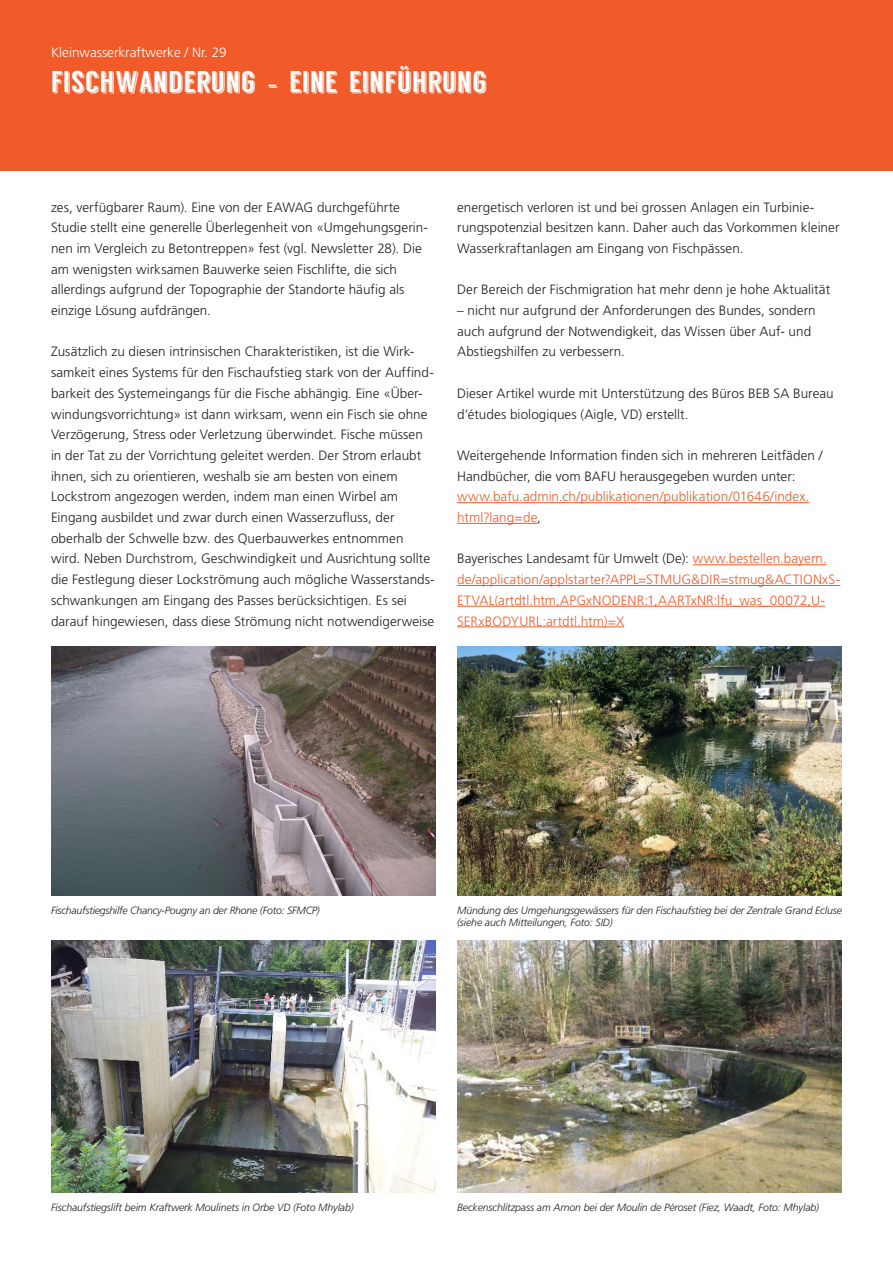
<style>
.page{position:relative;width:893px;height:1263px;background:#fff}
.page>*{position:absolute;margin:0;border:0;box-sizing:border-box;transform-origin:0 0}
.Merkblattzwischentit{font:30px "Langdon";color:#fff}
.Fliesstext{font:300 13.5px/20.7px "Frutiger LT Std";letter-spacing:.005em;color:#231f20}
.Fliesstext-2{font:300 13.5px/20.7px "Frutiger LT Std";letter-spacing:.005em;color:#f15b2a}
.Zielpublikum{font:300 13.5px "Frutiger LT Std";color:#fff}
.Legende{font:italic 300 10.5px/12px "Frutiger LT Std";letter-spacing:-.01em;color:#231f20}
.s1{color:#231f20}
</style>
<div class="page">
<div style="left:0;top:0;width:893px;height:170px;background:#f15b2a"></div>
<hr style="left:457px;top:502px;width:352px;height:1px;background:#f15b2a">
<hr style="left:457px;top:523px;width:80px;height:1px;background:#f15b2a">
<hr style="left:693px;top:564px;width:134px;height:1px;background:#f15b2a">
<hr style="left:457px;top:585px;width:383px;height:1px;background:#f15b2a">
<hr style="left:457px;top:606px;width:368px;height:1px;background:#f15b2a">
<hr style="left:457px;top:626px;width:167px;height:1px;background:#f15b2a">
<img style="left:51px;top:646px;width:385px;height:249px">
<img style="left:51px;top:940px;width:385px;height:252px">
<img style="left:457px;top:646px;width:385px;height:249px">
<img style="left:457px;top:940px;width:385px;height:252px">
<p class="Zielpublikum" style="left:51px;top:45px;width:177px">Kleinwasserkraftwerke / Nr. 29</p>
<p class="Merkblattzwischentit" style="left:51px;top:66px;width:438px">FISCHWANDERUNG – EINE EINFÜHRUNG</p>
<p class="Fliesstext" style="left:51px;top:197px;width:379px">zes, verfügbarer Raum). Eine von der EAWAG durchgeführte Studie stellt eine generelle Überlegenheit von «Umgehungsgerin&shy;nen im Vergleich zu Betontreppen» fest (vgl. Newsletter 28). Die am wenigsten wirksamen Bauwerke seien Fischlifte, die sich allerdings aufgrund der Topographie der Standorte häufig als einzige Lösung aufdrängen.</p>
<p class="Fliesstext" style="left:51px;top:342px;width:385px">Zusätzlich zu diesen intrinsischen Charakteristiken, ist die Wirk&shy;samkeit eines Systems für den Fischaufstieg stark von der Auffind&shy;barkeit des Systemeingangs für die Fische abhängig. Eine «Über&shy;windungsvorrichtung» ist dann wirksam, wenn ein Fisch sie ohne Verzögerung, Stress oder Verletzung überwindet. Fische müssen in der Tat zu der Vorrichtung geleitet werden. Der Strom erlaubt ihnen, sich zu orientieren, weshalb sie am besten von einem Lockstrom angezogen werden, indem man einen Wirbel am Eingang ausbildet und zwar durch einen Wasserzufluss, der oberhalb der Schwelle bzw. des Querbauwerkes entnommen wird. Neben Durchstrom, Geschwindigkeit und Ausrichtung sollte die Festlegung dieser Lockströmung auch mögliche Wasserstands&shy;schwankungen am Eingang des Passes berücksichtigen. Es sei darauf hingewiesen, dass diese Strömung nicht notwendigerweise</p>
<p class="Fliesstext" style="left:457px;top:197px;width:384px">energetisch verloren ist und bei grossen Anlagen ein Turbinie&shy;rungspotenzial besitzen kann. Daher auch das Vorkommen kleiner<br>Wasserkraftanlagen am Eingang von Fischpässen.</p>
<p class="Fliesstext" style="left:457px;top:279px;width:375px">Der Bereich der Fischmigration hat mehr denn je hohe Aktualität</p>
<p class="Fliesstext" style="left:457px;top:300px;width:360px">– nicht nur aufgrund der Anforderungen des Bundes, sondern auch aufgrund der Notwendigkeit, das Wissen über Auf- und<br>Abstiegshilfen zu verbessern.</p>
<p class="Fliesstext" style="left:457px;top:383px;width:378px">Dieser Artikel wurde mit Unterstützung des Büros BEB SA Bureau d’études biologiques (Aigle, VD) erstellt.</p>
<p class="Fliesstext" style="left:457px;top:445px;width:367px">Weitergehende Information finden sich in mehreren Leitfäden /<br>Handbücher, die vom BAFU herausgegeben wurden unter:</p>
<p class="Fliesstext-2" style="left:457px;top:486px;width:354px">www.bafu.admin.ch/publikationen/publikation/01646/index. html?lang=de<span class="s1">,</span></p>
<p class="Fliesstext-2" style="left:457px;top:549px;width:385px"><span class="s1">Bayerisches Landesamt für Umwelt (De):</span> www.bestellen.bayern. de/application/applstarter?APPL=STMUG&amp;DIR=stmug&amp;ACTIONxS-ETVAL(artdtl.htm,APGxNODENR:1,AARTxNR:lfu_was_00072,U-SERxBODYURL:artdtl.htm)=X</p>
<p class="Legende" style="left:51px;top:904px;width:270px">Fischaufstiegshilfe Chancy-Pougny an der Rhone (Foto: SFMCP)</p>
<p class="Legende" style="left:457px;top:904px;width:386px">Mündung des Umgehungsgewässers für den Fischaufstieg bei der Zentrale Grand Ecluse (siehe auch Mitteilungen, Foto: SID)</p>
<p class="Legende" style="left:51px;top:1201px;width:304px">Fischaufstiegslift beim Kraftwerk Moulinets in Orbe VD (Foto Mhylab)</p>
<p class="Legende" style="left:457px;top:1201px;width:363px">Beckenschlitzpass am Arnon bei der Moulin de Péroset (Fiez, Waadt, Foto: Mhylab)</p>
</div>
